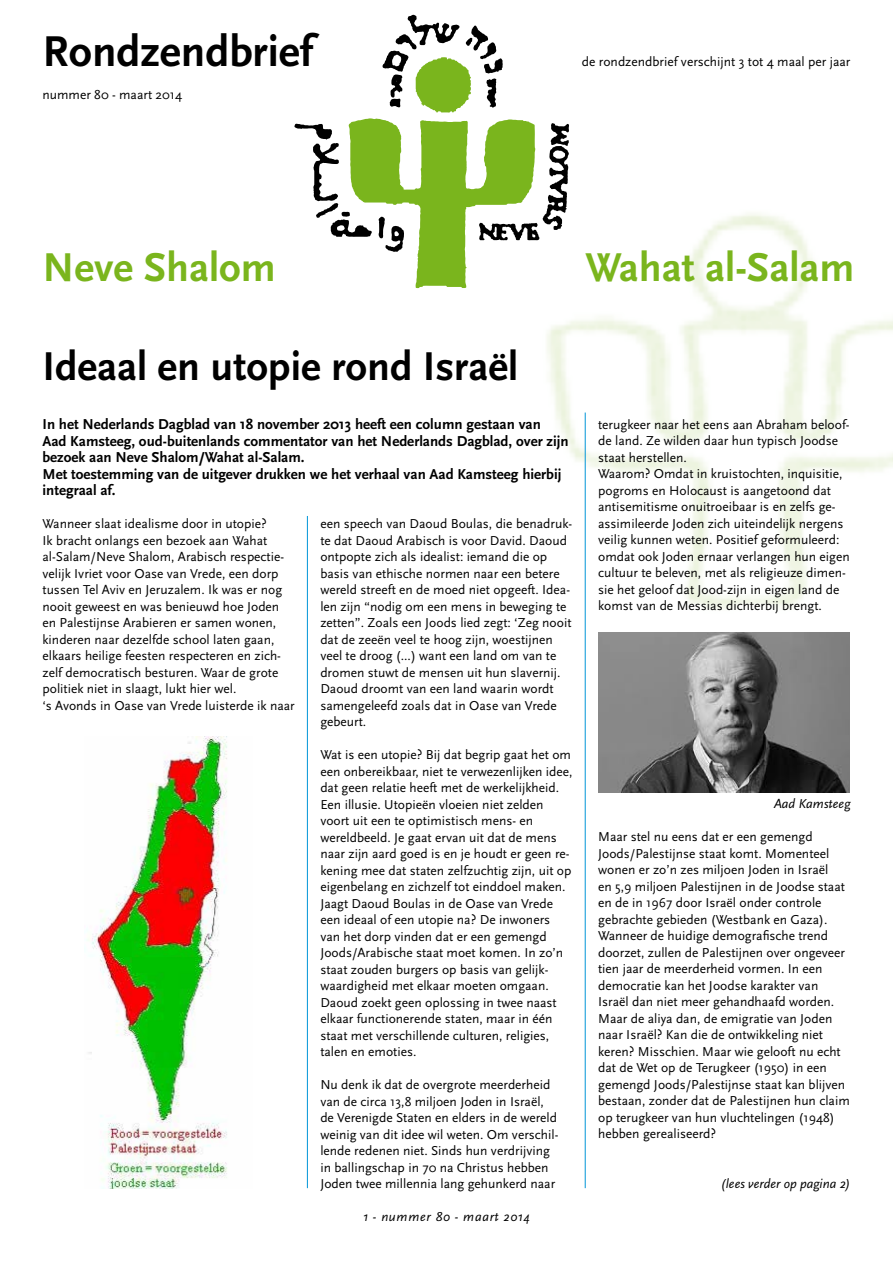
<style>
.page{position:relative;width:893px;height:1263px;background:#fff}
.page>*{position:absolute;margin:0;border:0;box-sizing:border-box;transform-origin:0 0}
.t1{font:700 45px "Scala Sans";color:#000}
.t2{font:700 42px "Scala Sans";color:#000}
.t3{font:700 42px "Scala Sans";color:#7ab51d}
.t4{font:700 15px/16.5px "Scala Sans";color:#000}
.t5{font:13.5px/16.5px "Scala Sans";color:#000}
.t6{font:italic 13.5px "Scala Sans";color:#000}
.t7{font:italic 13.5px "Scala Sans";letter-spacing:.05em;color:#000}
</style>
<div class="page">
<svg style="left:294px;top:14px;width:275px;height:274px"></svg>
<hr style="left:307px;top:516px;width:1px;height:672px;background:#0095d8">
<hr style="left:585px;top:413px;width:1px;height:775px;background:#0095d8">
<img style="left:598px;top:632px;width:251px;height:160px">
<img style="left:88px;top:736px;width:139px;height:452px">
<h1 class="t1" style="left:43px;top:27px;width:272px">Rondzendbrief</h1>
<p class="t5" style="left:43px;top:87px;width:141px">nummer 80 - maart 2014</p>
<p class="t5" style="left:582px;top:54px;width:270px">de rondzendbrief verschijnt 3 tot 4 maal per jaar</p>
<h2 class="t3" style="left:43px;top:244px;width:235px">Neve Shalom</h2>
<h2 class="t3" style="left:586px;top:244px;width:270px">Wahat al-Salam</h2>
<h2 class="t2" style="left:43px;top:343px;width:477px">Ideaal en utopie rond Israël</h2>
<p class="t4" style="left:43px;top:416px;width:528px">In het Nederlands Dagblad van 18 november 2013 heeft een column gestaan van Aad Kamsteeg, oud-buitenlands commentator van het Nederlands Dagblad, over zijn bezoek aan Neve Shalom/Wahat al-Salam.<br>Met toestemming van de uitgever drukken we het verhaal van Aad Kamsteeg hierbij integraal af.</p>
<p class="t5" style="left:43px;top:516px;width:254px">Wanneer slaat idealisme door in utopie?<br>Ik bracht onlangs een bezoek aan Wahat al-Salam/Neve Shalom, Arabisch respectie&shy;velijk Ivriet voor Oase van Vrede, een dorp tussen Tel Aviv en Jeruzalem. Ik was er nog nooit geweest en was benieuwd hoe Joden en Palestijnse Arabieren er samen wonen, kinderen naar dezelfde school laten gaan, elkaars heilige feesten respecteren en zich&shy;zelf democratisch besturen. Waar de grote politiek niet in slaagt, lukt hier wel.<br>‘s Avonds in Oase van Vrede luisterde ik naar</p>
<p class="t5" style="left:320px;top:516px;width:253px">een speech van Daoud Boulas, die benadruk&shy;te dat Daoud Arabisch is voor David. Daoud ontpopte zich als idealist: iemand die op basis van ethische normen naar een betere wereld streeft en de moed niet opgeeft. Idea&shy;len zijn “nodig om een mens in beweging te zetten”. Zoals een Joods lied zegt: ‘Zeg nooit dat de zeeën veel te hoog zijn, woestijnen veel te droog (...) want een land om van te dromen stuwt de mensen uit hun slavernij.<br>Daoud droomt van een land waarin wordt samengeleefd zoals dat in Oase van Vrede gebeurt.</p>
<p class="t5" style="left:320px;top:747px;width:254px">Wat is een utopie? Bij dat begrip gaat het om een onbereikbaar, niet te verwezenlijken idee, dat geen relatie heeft met de werkelijkheid.<br>Een illusie. Utopieën vloeien niet zelden voort uit een te optimistisch mens- en wereldbeeld. Je gaat ervan uit dat de mens naar zijn aard goed is en je houdt er geen re&shy;kening mee dat staten zelfzuchtig zijn, uit op eigenbelang en zichzelf tot einddoel maken.<br>Jaagt Daoud Boulas in de Oase van Vrede een ideaal of een utopie na? De inwoners van het dorp vinden dat er een gemengd Joods/Arabische staat moet komen. In zo’n staat zouden burgers op basis van gelijk&shy;waardigheid met elkaar moeten omgaan.<br>Daoud zoekt geen oplossing in twee naast elkaar functionerende staten, maar in één staat met verschillende culturen, religies, talen en emoties.</p>
<p class="t5" style="left:320px;top:1076px;width:240px">Nu denk ik dat de overgrote meerderheid van de circa 13,8 miljoen Joden in Israël, de Verenigde Staten en elders in de wereld weinig van dit idee wil weten. Om verschil&shy;lende redenen niet. Sinds hun verdrijving in ballingschap in 70 na Christus hebben Joden twee millennia lang gehunkerd naar</p>
<p class="t7" style="left:363px;top:1209px;width:168px">1 - nummer 80 - maart 2014</p>
<p class="t5" style="left:598px;top:416px;width:253px">terugkeer naar het eens aan Abraham beloof&shy;de land. Ze wilden daar hun typisch Joodse staat herstellen.<br>Waarom? Omdat in kruistochten, inquisitie, pogroms en Holocaust is aangetoond dat antisemitisme onuitroeibaar is en zelfs ge&shy;assimileerde Joden zich uiteindelijk nergens veilig kunnen weten. Positief geformuleerd: omdat ook Joden ernaar verlangen hun eigen cultuur te beleven, met als religieuze dimen&shy;sie het geloof dat Jood-zijn in eigen land de komst van de Messias dichterbij brengt.</p>
<p class="t6" style="left:774px;top:797px;width:78px">Aad Kamsteeg</p>
<p class="t5" style="left:598px;top:829px;width:253px">Maar stel nu eens dat er een gemengd Joods/Palestijnse staat komt. Momenteel wonen er zo’n zes miljoen Joden in Israël<br>en 5,9 miljoen Palestijnen in de Joodse staat en de in 1967 door Israël onder controle gebrachte gebieden (Westbank en Gaza).<br>Wanneer de huidige demografische trend doorzet, zullen de Palestijnen over ongeveer tien jaar de meerderheid vormen. In een democratie kan het Joodse karakter van Israël dan niet meer gehandhaafd worden.<br>Maar de aliya dan, de emigratie van Joden naar Israël? Kan die de ontwikkeling niet keren? Misschien. Maar wie gelooft nu echt dat de Wet op de Terugkeer (1950) in een gemengd Joods/Palestijnse staat kan blijven bestaan, zonder dat de Palestijnen hun claim op terugkeer van hun vluchtelingen (1948) hebben gerealiseerd?</p>
<p class="t6" style="left:721px;top:1176px;width:131px">(lees verder op pagina 2)</p>
</div>
